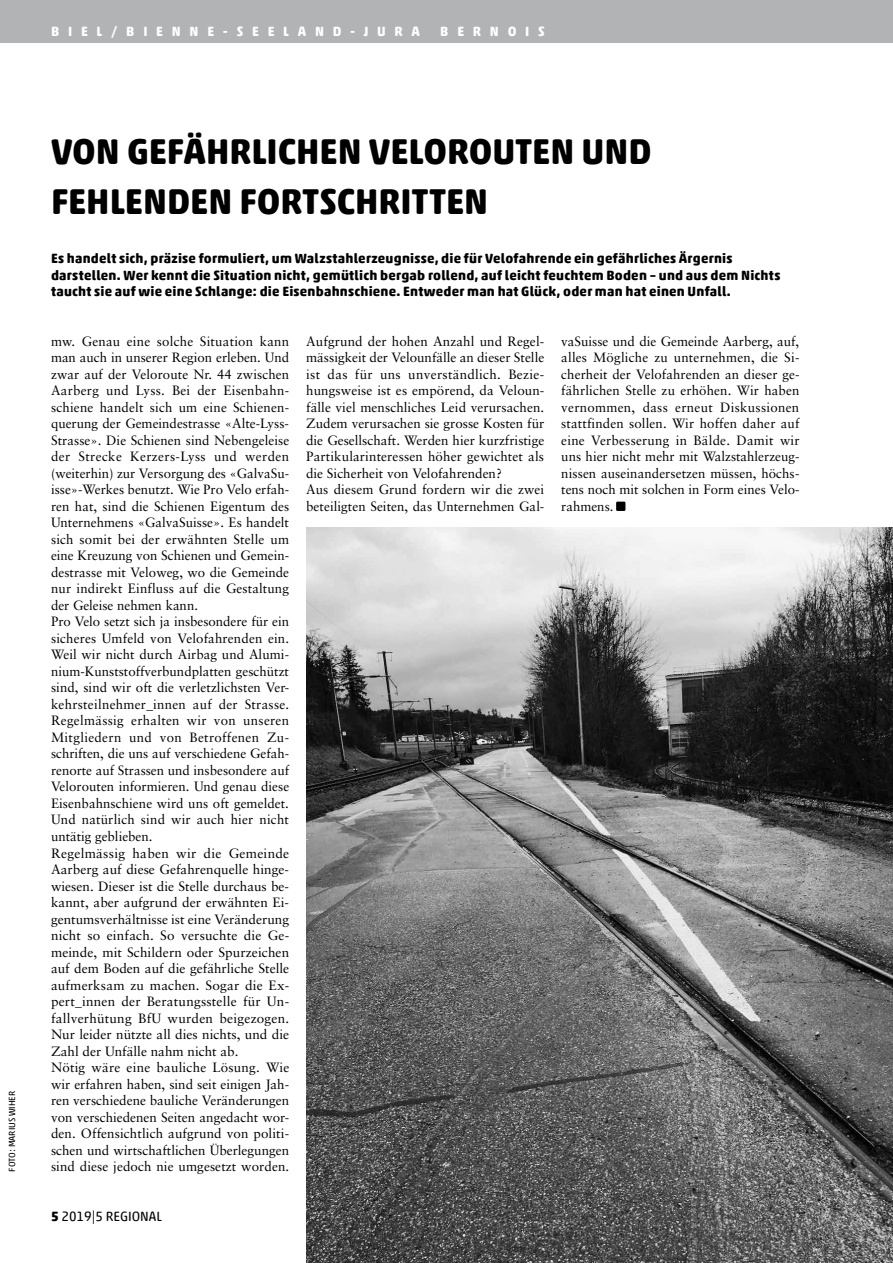
<style>
.page{position:relative;width:893px;height:1263px;background:#fff}
.page>*{position:absolute;margin:0;border:0;box-sizing:border-box;transform-origin:0 0}
.t1{font:700 36px/49.5px "Akko Rounded Pro";color:#000}
.t2{font:13.5px/16.5px "Sabon";letter-spacing:.005em;color:#000}
.t3{font:700 13.5px/16.5px "Akko Rounded Pro";letter-spacing:.015em;color:#000}
.t4{font:700 13.5px "Akko Rounded Pro";letter-spacing:.65em;color:#fff}
.t5{font:13.5px "Akko Rounded Pro";color:#000}
.t6{font:9px "Akko Rounded Pro";color:#000}
.s1{font-weight:700}
</style>
<div class="page">
<div style="left:0;top:0;width:893px;height:43px;background:#b1b3b4"></div>
<div style="left:616px;top:502px;width:9px;height:9px;background:#000"></div>
<img style="left:306px;top:527px;width:587px;height:736px">
<p class="t4" style="left:51px;top:22px;width:370px">BIEL/BIENNE-SEELAND-JURA</p>
<p class="t4" style="left:440px;top:22px;width:106px">BERNOIS</p>
<p class="t6" style="left:7px;top:1171px;width:82px;rotate:-90deg">FOTO: MARIUS WIHER</p>
<h1 class="t1" style="left:51px;top:127px;width:602px">VON GEFÄHRLICHEN VELOROUTEN UND<br>FEHLENDEN FORTSCHRITTEN</h1>
<p class="t3" style="left:51px;top:250px;width:731px">Es handelt sich, präzise formuliert, um Walzstahlerzeugnisse, die für Velofahrende ein gefährliches Ärgernis darstellen. Wer kennt die Situation nicht, gemütlich bergab rollend, auf leicht feuchtem Boden – und aus dem Nichts taucht sie auf wie eine Schlange: die Eisenbahnschiene. Entweder man hat Glück, oder man hat einen Unfall.</p>
<p class="t2" style="left:51px;top:333px;width:240px">mw. Genau eine solche Situation kann man auch in unserer Region erleben. Und zwar auf der Veloroute Nr. 44 zwischen Aarberg und Lyss. Bei der Eisenbahn&shy;schiene handelt sich um eine Schienen&shy;querung der Gemeindestrasse «Alte-Lyss-Strasse». Die Schienen sind Nebengeleise der Strecke Kerzers-Lyss und werden (weiterhin) zur Versorgung des «GalvaSu&shy;isse»-Werkes benutzt. Wie Pro Velo erfah&shy;ren hat, sind die Schienen Eigentum des Unternehmens «GalvaSuisse». Es handelt sich somit bei der erwähnten Stelle um eine Kreuzung von Schienen und Gemein&shy;destrasse mit Veloweg, wo die Gemeinde nur indirekt Einfluss auf die Gestaltung der Geleise nehmen kann.<br>Pro Velo setzt sich ja insbesondere für ein sicheres Umfeld von Velofahrenden ein.<br>Weil wir nicht durch Airbag und Alumi&shy;nium-Kunststoffverbundplatten geschützt sind, sind wir oft die verletzlichsten Ver&shy;kehrsteilnehmer_innen auf der Strasse.<br>Regelmässig erhalten wir von unseren Mitgliedern und von Betroffenen Zu&shy;schriften, die uns auf verschiedene Gefah&shy;renorte auf Strassen und insbesondere auf Velorouten informieren. Und genau diese Eisenbahnschiene wird uns oft gemeldet.<br>Und natürlich sind wir auch hier nicht untätig geblieben.<br>Regelmässig haben wir die Gemeinde Aarberg auf diese Gefahrenquelle hinge&shy;wiesen. Dieser ist die Stelle durchaus be&shy;kannt, aber aufgrund der erwähnten Ei&shy;gentumsverhältnisse ist eine Veränderung nicht so einfach. So versuchte die Ge&shy;meinde, mit Schildern oder Spurzeichen auf dem Boden auf die gefährliche Stelle aufmerksam zu machen. Sogar die Ex&shy;pert_innen der Beratungsstelle für Un&shy;fallverhütung BfU wurden beigezogen.<br>Nur leider nützte all dies nichts, und die Zahl der Unfälle nahm nicht ab.<br>Nötig wäre eine bauliche Lösung. Wie wir erfahren haben, sind seit einigen Jah&shy;ren verschiedene bauliche Veränderungen von verschiedenen Seiten angedacht wor&shy;den. Offensichtlich aufgrund von politi&shy;schen und wirtschaftlichen Überlegungen sind diese jedoch nie umgesetzt worden.</p>
<p class="t2" style="left:306px;top:333px;width:240px">Aufgrund der hohen Anzahl und Regel&shy;mässigkeit der Velounfälle an dieser Stelle ist das für uns unverständlich. Bezie&shy;hungsweise ist es empörend, da Veloun&shy;fälle viel menschliches Leid verursachen.<br>Zudem verursachen sie grosse Kosten für die Gesellschaft. Werden hier kurzfristige Partikularinteressen höher gewichtet als die Sicherheit von Velofahrenden?<br>Aus diesem Grund fordern wir die zwei beteiligten Seiten, das Unternehmen Gal-</p>
<p class="t2" style="left:561px;top:333px;width:240px;text-align:justify">vaSuisse und die Gemeinde Aarberg, auf, alles Mögliche zu unternehmen, die Si&shy;cherheit der Velofahrenden an dieser ge&shy;fährlichen Stelle zu erhöhen. Wir haben vernommen, dass erneut Diskussionen stattfinden sollen. Wir hoffen daher auf eine Verbesserung in Bälde. Damit wir uns hier nicht mehr mit Walzstahlerzeug&shy;nissen auseinandersetzen müssen, höchs&shy;tens noch mit solchen in Form eines Velo&shy;rahmens.</p>
<p class="t5" style="left:51px;top:1207px;width:112px"><span class="s1">5</span> 2019|5 REGIONAL</p>
</div>
